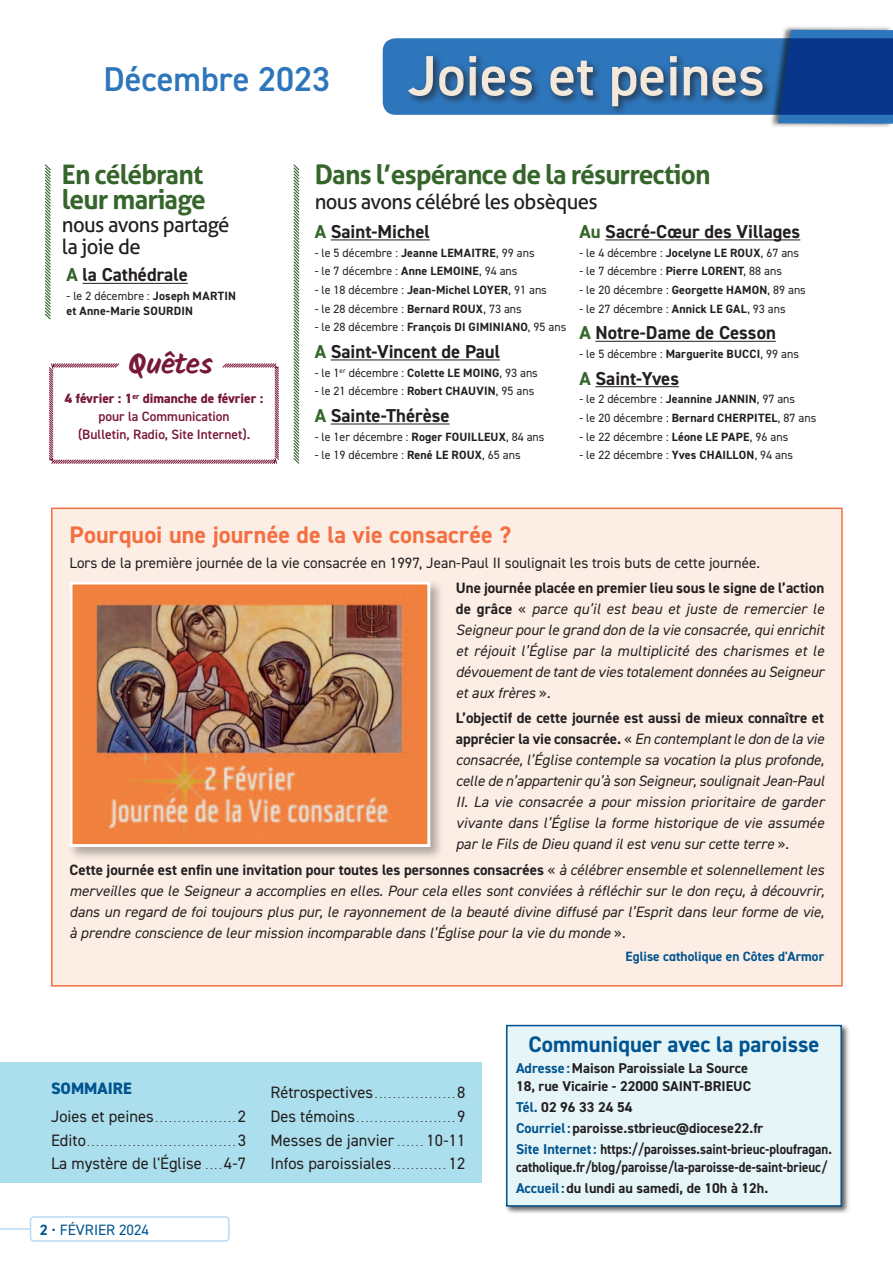
<style>
.page{position:relative;width:893px;height:1263px;background:#fff}
.page>*{position:absolute;margin:0;border:0;box-sizing:border-box;transform-origin:0 0}
.t1{font:600 57px "DIN2014";color:#f3e8da}
.t2{font:600 34.5px "DIN2014";color:#2e76bc}
.t3{font:700 30px "Kalam";color:#781838}
.t4{font:700 27px/25.5px "Aller";letter-spacing:-.03em;color:#35652a}
.t5{font:700 24px "DIN2014";letter-spacing:.005em;color:#f36f42}
.t6{font:700 22.5px "DIN2014";color:#01548f}
.t7{font:21px/22.5px "Aller";letter-spacing:-.03em;color:#231f20}
.t8{font:700 18.75px "DIN2014";color:#231f20}
.t9{font:16.5px/23.7px "DIN2014";color:#231f20}
.t10{font:800 16.5px "DIN2014";color:#01548f}
.t11{font:italic 15px/21px "DIN2014";color:#231f20;text-align:justify}
.t12{font:15px "DIN2014";color:#231f20}
.t13{font:15px "DIN2014";color:#01548f}
.t14{font:700 14.25px/21px "DIN2014";color:#231f20}
.t15{font:700 14.25px/21px "DIN2014";color:#231f20;scale:.91 1}
.t16{font:600 13.5px/18px "DIN2014";color:#781838;text-align:center}
.t17{font:700 13.5px "DIN2014";color:#01548f}
.t18{font:12px "DIN2014";color:#231f20}
.t19{font:700 12px/14.4px "DIN2014";letter-spacing:.015em;color:#231f20}
.t20{font:9px "DIN2014";color:#231f20}
.s1{color:#35652a}
.s2{font-weight:400}
.s3{font-weight:800}
.s4{font-weight:700}
.s5{font-weight:700;font-style:normal}
.s6{font-style:normal}
.s7{font-size:16.5px}
.s8{font-size:9px}
.s9{color:#01548f}
</style>
<div class="page">
<hr style="left:0;top:1228px;width:51px;height:2px;background:#b9dbf3">
<div style="left:31px;top:1217px;width:198px;height:24px;background:#fff;border-radius:4px"></div>
<div style="left:30px;top:1216px;width:200px;height:26px;border:2px solid #b9dbf3;border-radius:4px"></div>
<div style="left:770px;top:25px;width:123px;height:103px;background:#231f20;opacity:.6"></div>
<svg style="left:383px;top:30px;width:510px;height:94px;background:#4477b0"></svg>
<div style="left:504px;top:1023px;width:346px;height:192px;background:#231f20;opacity:.75"></div>
<div style="left:507px;top:1025px;width:334px;height:181px;background:#e5f5f8"></div>
<div style="left:506px;top:1025px;width:336px;height:181px;border:2px solid #01548f"></div>
<hr style="left:83px;top:283px;width:105px;height:1px;background:#231f20">
<svg style="left:45px;top:164px;width:6px;height:156px"></svg>
<svg style="left:293px;top:164px;width:7px;height:300px"></svg>
<hr style="left:331px;top:239px;width:99px;height:1px;background:#231f20">
<hr style="left:331px;top:359px;width:169px;height:1px;background:#231f20">
<hr style="left:331px;top:423px;width:119px;height:1px;background:#231f20">
<hr style="left:605px;top:239px;width:195px;height:1px;background:#231f20">
<hr style="left:595px;top:341px;width:181px;height:1px;background:#231f20">
<hr style="left:595px;top:386px;width:84px;height:1px;background:#231f20">
<div style="left:52px;top:508px;width:790px;height:478px;background:#fdeee5"></div>
<div style="left:51px;top:508px;width:792px;height:478px;border:2px solid #f36f42"></div>
<div style="left:67px;top:579px;width:377px;height:282px;background:#231f20;opacity:.35"></div>
<img style="left:74px;top:585px;width:352px;height:258px">
<div style="left:70px;top:581px;width:360px;height:266px;border:3px solid #fff"></div>
<svg style="left:49px;top:363px;width:230px;height:101px"></svg>
<div style="left:0;top:1062px;width:481px;height:120px;background:#acdfed"></div>
<h2 class="t2" style="left:104px;top:61px;width:228px">Décembre 2023</h2>
<h1 class="t1" style="left:408px;top:46px;width:358px">Joies et peines</h1>
<h3 class="t4" style="left:62px;top:164px;width:146px">En célébrant leur mariage</h3>
<h3 class="t7" style="left:62px;top:215px;width:169px">nous avons partagé la joie de</h3>
<p class="t8" style="left:67px;top:265px;width:123px"><span class="s1">A</span> la Cathédrale</p>
<p class="t19" style="left:67px;top:289px;width:171px"><span class="s2">- le 2 décembre :</span> Joseph MARTIN et Anne-Marie SOURDIN</p>
<h3 class="t3" style="left:128px;top:352px;width:86px">Quêtes</h3>
<p class="t16" style="left:65px;top:389px;width:200px"><span class="s3">4 février : 1</span><sup>er</sup> <span class="s3">dimanche de février : </span>pour la Communication<br>(Bulletin, Radio, Site Internet).</p>
<h3 class="t4" style="left:315px;top:164px;width:397px">Dans l’espérance de la résurrection</h3>
<h3 class="t7" style="left:315px;top:193px;width:285px">nous avons célébré les obsèques</h3>
<p class="t8" style="left:315px;top:222px;width:117px"><span class="s1">A</span> Saint-Michel</p>
<p class="t18" style="left:315px;top:246px;width:222px">- le 5 décembre : <span class="s4">Jeanne LEMAITRE</span>, 99 ans</p>
<p class="t18" style="left:315px;top:265px;width:204px">- le 7 décembre : <span class="s4">Anne LEMOINE</span>, 94 ans</p>
<p class="t18" style="left:315px;top:283px;width:234px">- le 18 décembre : <span class="s4">Jean-Michel LOYER</span>, 91 ans</p>
<p class="t18" style="left:315px;top:302px;width:209px">- le 28 décembre : <span class="s4">Bernard ROUX</span>, 73 ans</p>
<p class="t18" style="left:315px;top:321px;width:253px">- le 28 décembre : <span class="s4">François DI GIMINIANO</span>, 95 ans</p>
<p class="t8" style="left:315px;top:342px;width:187px"><span class="s1">A</span> Saint-Vincent de Paul</p>
<p class="t18" style="left:315px;top:366px;width:225px">- le 1<sup>er</sup> décembre : <span class="s4">Colette LE MOING</span>, 93 ans</p>
<p class="t18" style="left:315px;top:385px;width:221px">- le 21 décembre : <span class="s4">Robert CHAUVIN</span>, 95 ans</p>
<p class="t8" style="left:315px;top:406px;width:136px"><span class="s1">A</span> Sainte-Thérèse</p>
<p class="t18" style="left:315px;top:430px;width:231px">- le 1er décembre : <span class="s4">Roger FOUILLEUX</span>, 84 ans</p>
<p class="t18" style="left:315px;top:449px;width:207px">- le 19 décembre : <span class="s4">René LE ROUX</span>, 65 ans</p>
<p class="t8" style="left:579px;top:222px;width:222px"><span class="s1">Au</span> Sacré-Cœur des Villages</p>
<p class="t18" style="left:579px;top:246px;width:221px">- le 4 décembre : <span class="s4">Jocelyne LE ROUX</span>, 67 ans</p>
<p class="t18" style="left:579px;top:265px;width:204px">- le 7 décembre : <span class="s4">Pierre LORENT</span>, 88 ans</p>
<p class="t18" style="left:579px;top:283px;width:228px">- le 20 décembre : <span class="s4">Georgette HAMON</span>, 89 ans</p>
<p class="t18" style="left:579px;top:302px;width:208px">- le 27 décembre : <span class="s4">Annick LE GAL</span>, 93 ans</p>
<p class="t8" style="left:579px;top:323px;width:198px"><span class="s1">A</span> Notre-Dame de Cesson</p>
<p class="t18" style="left:579px;top:348px;width:221px">- le 5 décembre : <span class="s4">Marguerite BUCCI</span>, 99 ans</p>
<p class="t8" style="left:579px;top:368px;width:101px"><span class="s1">A</span> Saint-Yves</p>
<p class="t18" style="left:579px;top:393px;width:217px">- le 2 décembre : <span class="s4">Jeannine JANNIN</span>, 97 ans</p>
<p class="t18" style="left:579px;top:412px;width:238px">- le 20 décembre : <span class="s4">Bernard CHERPITEL</span>, 87 ans</p>
<p class="t18" style="left:579px;top:430px;width:210px">- le 22 décembre : <span class="s4">Léone LE PAPE</span>, 96 ans</p>
<p class="t18" style="left:579px;top:449px;width:215px">- le 22 décembre : <span class="s4">Yves CHAILLON</span>, 94 ans</p>
<h3 class="t5" style="left:70px;top:522px;width:443px">Pourquoi une journée de la vie consacrée ?</h3>
<p class="t12" style="left:70px;top:555px;width:692px">Lors de la première journée de la vie consacrée en 1997, Jean-Paul II soulignait les trois buts de cette journée.</p>
<p class="t11" style="left:456px;top:577px;width:370px"><span class="s5">Une journée placée en premier lieu sous le signe de l’action de grâce</span> <span class="s6">«</span> parce qu’il est beau et juste de remercier le Seigneur pour le grand don de la vie consacrée, qui enrichit et réjouit l’Église par la multiplicité des charismes et le dévouement de tant de vies totalement données au Seigneur et aux frères <span class="s6">».</span></p>
<p class="t11" style="left:456px;top:708px;width:370px"><span class="s5">L’objectif de cette journée est aussi de mieux connaître et apprécier la vie consacrée.</span> <span class="s6">«</span> En contemplant le don de la vie consacrée, l’Église contemple sa vocation la plus profonde, celle de n’appartenir qu’à son Seigneur, soulignait Jean-Paul II. La vie consacrée a pour mission prioritaire de garder vivante dans l’Église la forme historique de vie assumée par le Fils de Dieu quand il est venu sur cette terre <span class="s6">».</span></p>
<p class="t11" style="left:70px;top:859px;width:756px"><span class="s5">Cette journée est enfin une invitation pour toutes les personnes consacrées</span> <span class="s6">«</span> à célébrer ensemble et solennellement les merveilles que le Seigneur a accomplies en elles. Pour cela elles sont conviées à réfléchir sur le don reçu, à découvrir, dans un regard de foi toujours plus pur, le rayonnement de la beauté divine diffusé par l’Esprit dans leur forme de vie, à prendre conscience de leur mission incomparable dans l’Église pour la vie du monde <span class="s6">».</span></p>
<p class="t17" style="left:626px;top:949px;width:200px">Eglise catholique en Côtes d'Armor</p>
<p class="t10" style="left:51px;top:1078px;width:82px">SOMMAIRE</p>
<p class="t20" style="left:51px;top:1114px;width:196px"><span class="s7">Joies et peines</span> ..................<span class="s7">2</span></p>
<p class="t20" style="left:51px;top:1138px;width:196px"><span class="s7">Edito</span> .................................<span class="s7">3</span></p>
<p class="t9" style="left:51px;top:1152px;width:196px">La mystère de l'Église <span class="s8">. . . .</span> 4-7</p>
<p class="t13" style="left:40px;top:1222px;width:111px"><span class="s4">2</span> • FÉVRIER 2024</p>
<p class="t20" style="left:270px;top:1090px;width:196px"><span class="s7">Rétrospectives</span> ..................<span class="s7">8</span></p>
<p class="t20" style="left:270px;top:1114px;width:196px"><span class="s7">Des témoins</span> ......................<span class="s7">9</span></p>
<p class="t9" style="left:270px;top:1128px;width:196px">Messes de janvier <span class="s8">. . . . . .</span> 10-11<br>Infos paroissiales <span class="s8">. . . . . . . . . . . .</span> 12</p>
<h3 class="t6" style="left:528px;top:1033px;width:292px">Communiquer avec la paroisse</h3>
<p class="t14" style="left:516px;top:1059px;width:237px;line-height:18px"><span class="s9">Adresse :</span> Maison Paroissiale La Source<br>18, rue Vicairie - 22000 SAINT-BRIEUC</p>
<p class="t14" style="left:516px;top:1097px;width:317px"><span class="s9">Tél.</span> 02 96 33 24 54<br><span class="s9">Courriel :</span> paroisse.stbrieuc@diocese22.fr<br><span class="s9">Site Internet :</span> https://paroisses.saint-brieuc-ploufragan.</p>
<p class="t15" style="left:516px;top:1157px;width:344px">catholique.fr/blog/paroisse/la-paroisse-de-saint-brieuc/<br><span class="s9">Accueil :</span> du lundi au samedi, de 10h à 12h.</p>
</div>
